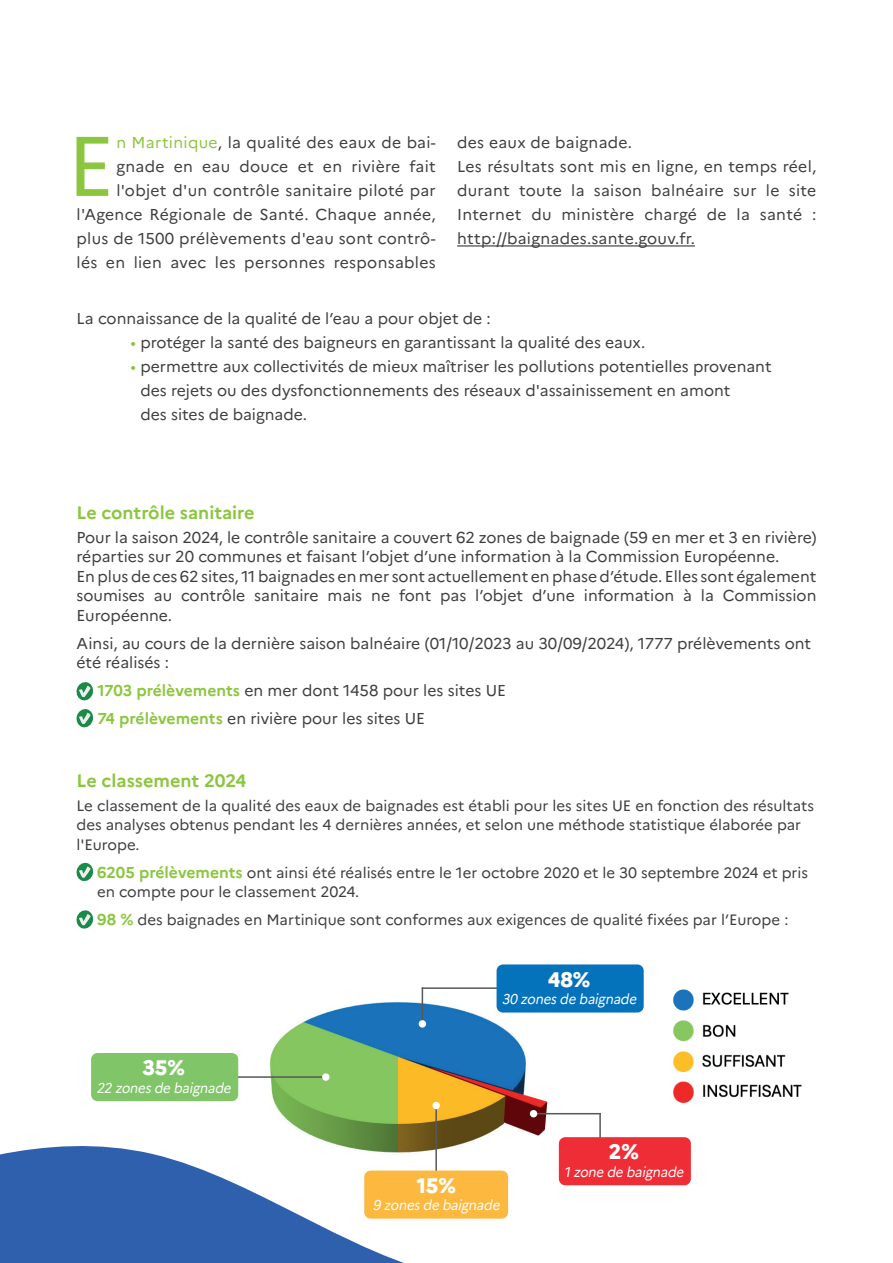
<style>
.page{position:relative;width:893px;height:1263px;background:#fff}
.page>*{position:absolute;margin:0;border:0;box-sizing:border-box;transform-origin:0 0}
.t1{font:84.3px "Marianne";color:#8bc63e}
.t2{font:800 21px "Marianne";color:#fff}
.t3{font:700 18px "Marianne";color:#8bc63e}
.t4{font:15.75px/19.5px "Marianne";color:#3e3e3f}
.t5{font:15.75px/24px "Marianne";letter-spacing:.02em;color:#3e3e3f;text-align:right}
.t6{font:15px/19.5px "Marianne";color:#3e3e3f}
.t7{font:italic 14.25px "Marianne";color:#fff;scale:.92 1}
.s1{color:#8bc63e}
.s2{font-weight:700;color:#8bc63e}
.s3{font-weight:700;font-size:15.75px;color:#8bc63e}
</style>
<div class="page">
<svg style="left:0;top:1137px;width:691px;height:126px;fill:#2f60ad"></svg>
<hr style="left:457px;top:245px;width:238px;height:2px;background:#3e3e3f">
<svg style="left:76px;top:682px;width:18px;height:19px"></svg>
<svg style="left:76px;top:709px;width:18px;height:19px"></svg>
<svg style="left:76px;top:862px;width:18px;height:20px"></svg>
<svg style="left:76px;top:910px;width:18px;height:19px"></svg>
<img style="left:673px;top:989px;width:116px;height:22px">
<img style="left:673px;top:1020px;width:63px;height:22px">
<img style="left:673px;top:1051px;width:113px;height:22px">
<img style="left:673px;top:1081px;width:129px;height:22px">
<img style="left:249px;top:987px;width:335px;height:198px">
<hr style="left:221px;top:1076px;width:104px;height:2px;background:#57585a">
<div style="left:322px;top:1073px;width:8px;height:8px;background:#fff;border-radius:50%"></div>
<hr style="left:435px;top:1106px;width:2px;height:82px;background:#57585a">
<div style="left:432px;top:1102px;width:8px;height:7px;background:#fff;border-radius:50%"></div>
<hr style="left:422px;top:987px;width:120px;height:2px;background:#57585a">
<hr style="left:422px;top:987px;width:1px;height:36px;background:#57585a">
<div style="left:419px;top:1020px;width:7px;height:7px;background:#fff;border-radius:50%"></div>
<hr style="left:599px;top:1113px;width:2px;height:45px;background:#57585a">
<hr style="left:535px;top:1113px;width:66px;height:1px;background:#57585a">
<div style="left:530px;top:1110px;width:7px;height:7px;background:#fff;border-radius:50%"></div>
<div style="left:91px;top:1053px;width:147px;height:48px;background:#80c568;border-radius:6px"></div>
<div style="left:364px;top:1170px;width:144px;height:48px;background:#fdb840;border-radius:6px"></div>
<div style="left:559px;top:1137px;width:132px;height:48px;background:#ee2d36;border-radius:6px"></div>
<div style="left:497px;top:964px;width:147px;height:48px;background:#0573bb;border-radius:6px"></div>
<p class="t5" style="left:77px;top:130px;width:361px"><span class="s1">n Martinique</span>, la qualité des eaux de bai&shy;gnade en eau douce et en rivière fait l'objet d'un contrôle sanitaire piloté par l'Agence Régionale de Santé. Chaque année, plus de 1500 prélèvements d'eau sont contrô&shy;lés en lien avec les personnes responsables</p>
<p class="t5" style="left:457px;top:130px;width:361px;text-align:left">des eaux de baignade.<br>Les résultats sont mis en ligne, en temps réel, durant toute la saison balnéaire sur le site Internet du ministère chargé de la santé : http://baignades.sante.gouv.fr.</p>
<h1 class="t1" style="left:67px;top:114px;width:49px">E</h1>
<p class="t4" style="left:77px;top:309px;width:416px">La connaissance de la qualité de l’eau a pour objet de :</p>
<p class="t4" style="left:131px;top:333px;width:516px"><span class="s1">•</span> protéger la santé des baigneurs en garantissant la qualité des eaux.</p>
<p class="t4" style="left:140px;top:354px;width:633px;line-height:24px;text-indent:-10px"><span class="s1">•</span> permettre aux collectivités de mieux maîtriser les pollutions potentielles provenant des rejets ou des dysfonctionnements des réseaux d'assainissement en amont<br>des sites de baignade.</p>
<p class="t3" style="left:77px;top:501px;width:180px">Le contrôle sanitaire</p>
<p class="t4" style="left:77px;top:527px;width:741px">Pour la saison 2024, le contrôle sanitaire a couvert 62 zones de baignade (59 en mer et 3 en rivière) réparties sur 20 communes et faisant l’objet d’une information à la Commission Européenne.<br>En plus de ces 62 sites, 11 baignades en mer sont actuellement en phase d’étude. Elles sont également soumises au contrôle sanitaire mais ne font pas l’objet d’une information à la Commission Européenne.</p>
<p class="t4" style="left:77px;top:633px;width:736px">Ainsi, au cours de la dernière saison balnéaire (01/10/2023 au 30/09/2024), 1777 prélèvements ont été réalisés :</p>
<p class="t4" style="left:97px;top:676px;width:410px;line-height:28px"><span class="s2">1703 prélèvements</span> en mer dont 1458 pour les sites UE<br><span class="s2">74 prélèvements</span> en rivière pour les sites UE</p>
<p class="t3" style="left:77px;top:770px;width:171px">Le classement 2024</p>
<p class="t6" style="left:77px;top:796px;width:739px">Le classement de la qualité des eaux de baignades est établi pour les sites UE en fonction des résultats des analyses obtenus pendant les 4 dernières années, et selon une méthode statistique élaborée par l'Europe.</p>
<p class="t6" style="left:97px;top:863px;width:712px"><span class="s3">6205 prélèvements</span> ont ainsi été réalisés entre le 1er octobre 2020 et le 30 septembre 2024 et pris en compte pour le classement 2024.</p>
<p class="t6" style="left:97px;top:910px;width:693px"><span class="s3">98 %</span> des baignades en Martinique sont conformes aux exigences de qualité fixées par l’Europe :</p>
<h2 class="t2" style="left:142px;top:1055px;width:44px">35%</h2>
<p class="t7" style="left:96px;top:1079px;width:151px">22 zonesde baignade</p>
<h2 class="t2" style="left:548px;top:966px;width:44px">48%</h2>
<p class="t7" style="left:502px;top:990px;width:151px">30 zonesde baignade</p>
<h2 class="t2" style="left:416px;top:1172px;width:41px">15%</h2>
<p class="t7" style="left:373px;top:1196px;width:143px">9 zonesde baignade</p>
<h2 class="t2" style="left:609px;top:1139px;width:32px">2%</h2>
<p class="t7" style="left:564px;top:1163px;width:135px">1 zone de baignade</p>
</div>
